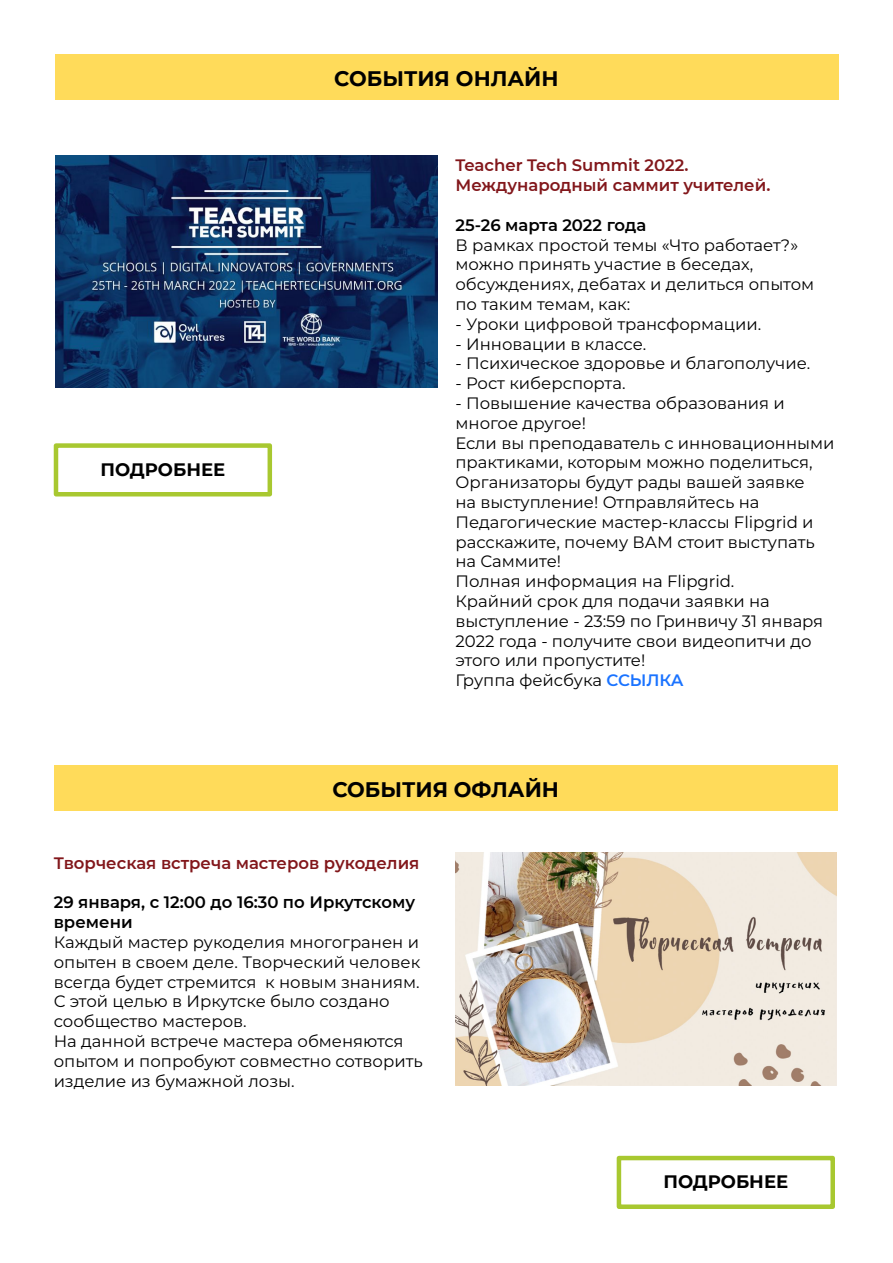
<style>
.page{position:relative;width:893px;height:1263px;background:#fff}
.page>*{position:absolute;margin:0;border:0;box-sizing:border-box;transform-origin:0 0}
.t1{font:700 21px "Montserrat";color:#000}
.t2{font:700 18px "Montserrat";color:#000}
.t3{font:16.5px/19.8px "Montserrat";color:#000}
.t4{font:600 16.5px/19.8px "Montserrat";color:#82171b}
.t5{font:600 16.5px/19.8px "Montserrat";color:#000}
.s1{font-weight:600;color:#1a73ff}
</style>
<div class="page">
<div style="left:55px;top:54px;width:783px;height:45px;background:#ffdb5a"></div>
<div style="left:54px;top:443px;width:218px;height:53px;border:4px solid #a8c830"></div>
<div style="left:54px;top:765px;width:783px;height:46px;background:#ffdb5a"></div>
<div style="left:617px;top:1156px;width:218px;height:53px;border:4px solid #a8c830"></div>
<img style="left:55px;top:155px;width:382px;height:233px">
<img style="left:455px;top:853px;width:382px;height:232px">
<p class="t2" style="left:100px;top:457px;width:126px">ПОДРОБНЕЕ</p>
<p class="t1" style="left:334px;top:63px;width:226px">СОБЫТИЯ ОНЛАЙН</p>
<p class="t4" style="left:455px;top:155px;width:316px">Teacher Tech Summit 2022.<br>Международный саммит учителей.</p>
<p class="t5" style="left:455px;top:214px;width:192px">25-26 марта 2022 года</p>
<p class="t3" style="left:455px;top:234px;width:360px">В рамках простой темы «Что работает?» можно принять участие в беседах, обсуждениях, дебатах и делиться опытом по таким темам, как:</p>
<p class="t3" style="left:455px;top:313px;width:307px">- Уроки цифровой трансформации.</p>
<p class="t3" style="left:455px;top:333px;width:192px">- Инновации в классе.</p>
<p class="t3" style="left:455px;top:353px;width:356px">- Психическое здоровье и благополучие.</p>
<p class="t3" style="left:455px;top:373px;width:172px">- Рост киберспорта.</p>
<p class="t3" style="left:455px;top:393px;width:380px">- Повышение качества образования и многое другое!<br>Если вы преподаватель с инновационными практиками, которым можно поделиться,<br>Организаторы будут рады вашей заявке<br>на выступление! Отправляйтесь на<br>Педагогические мастер-классы Flipgrid и расскажите, почему ВАМ стоит выступать на Саммите!<br>Полная информация на Flipgrid.<br>Крайний срок для подачи заявки на выступление - 23:59 по Гринвичу 31 января<br>2022 года - получите свои видеопитчи до этого или пропустите!<br>Группа фейсбука <span class="s1">ССЫЛКА</span></p>
<p class="t1" style="left:332px;top:774px;width:228px">СОБЫТИЯ ОФЛАЙН</p>
<p class="t4" style="left:54px;top:852px;width:367px">Творческая встреча мастеров рукоделия</p>
<p class="t5" style="left:54px;top:892px;width:363px">29 января, с 12:00 до 16:30 по Иркутскому времени</p>
<p class="t3" style="left:54px;top:931px;width:371px">Каждый мастер рукоделия многогранен и опытен в своем деле. Творческий человек всегда будет стремится к новым знаниям.<br>С этой целью в Иркутске было создано сообщество мастеров.<br>На данной встрече мастера обменяются опытом и попробуют совместно сотворить изделие из бумажной лозы.</p>
<p class="t2" style="left:663px;top:1169px;width:126px">ПОДРОБНЕЕ</p>
</div>
